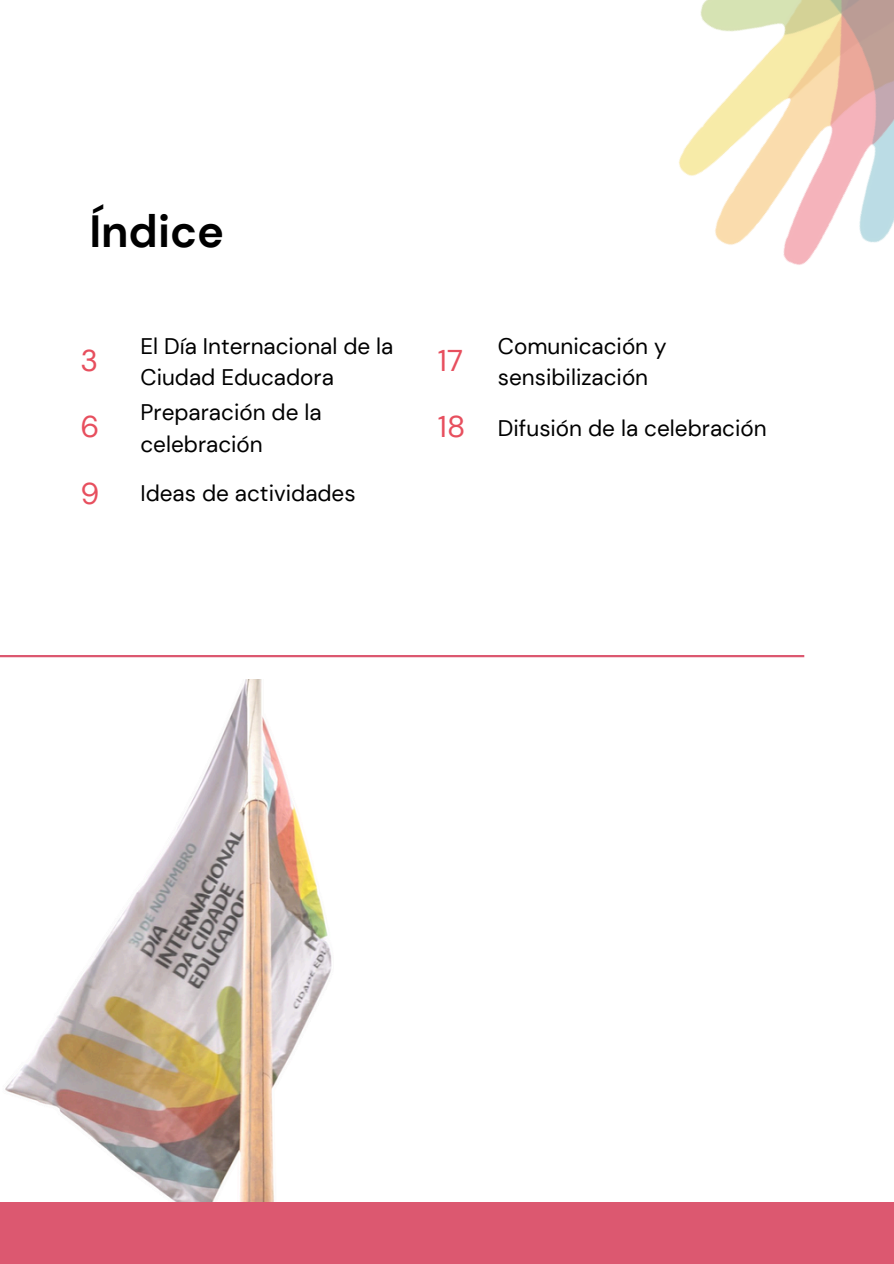
<style>
.page{position:relative;width:894px;height:1264px;background:#fff}
.page>*{position:absolute;margin:0;border:0;box-sizing:border-box;transform-origin:0 0}
.t1{font:700 45px "DM Sans";color:#000}
.t2{font:30px "DM Sans";color:#e74f5e}
.t3{font:22.5px/31.5px "DM Sans";color:#000}
</style>
<div class="page">
<img style="left:5px;top:680px;width:327px;height:521px">
<hr style="left:0;top:655px;width:804px;height:2px;background:#dc5870">
<div style="left:0;top:1201px;width:893px;height:62px;background:#dc5870"></div>
<img style="left:679px;top:0;width:214px;height:265px">
<p class="t1" style="left:89px;top:202px;width:136px">Índice</p>
<p class="t2" style="left:80px;top:341px;width:19px">3</p>
<h1 class="t3" style="left:140px;top:330px;width:254px">El Día Internacional de la<br>Ciudad Educadora</h1>
<p class="t2" style="left:438px;top:341px;width:27px">17</p>
<p class="t3" style="left:498px;top:330px;width:170px">Comunicación y sensibilización</p>
<p class="t2" style="left:80px;top:407px;width:20px">6</p>
<p class="t3" style="left:140px;top:397px;width:183px">Preparación de la celebración</p>
<p class="t2" style="left:438px;top:407px;width:29px">18</p>
<p class="t3" style="left:498px;top:412px;width:270px">Difusión de la celebración</p>
<p class="t2" style="left:80px;top:474px;width:20px">9</p>
<p class="t3" style="left:140px;top:478px;width:217px">Ideas de actividades</p>
</div>
